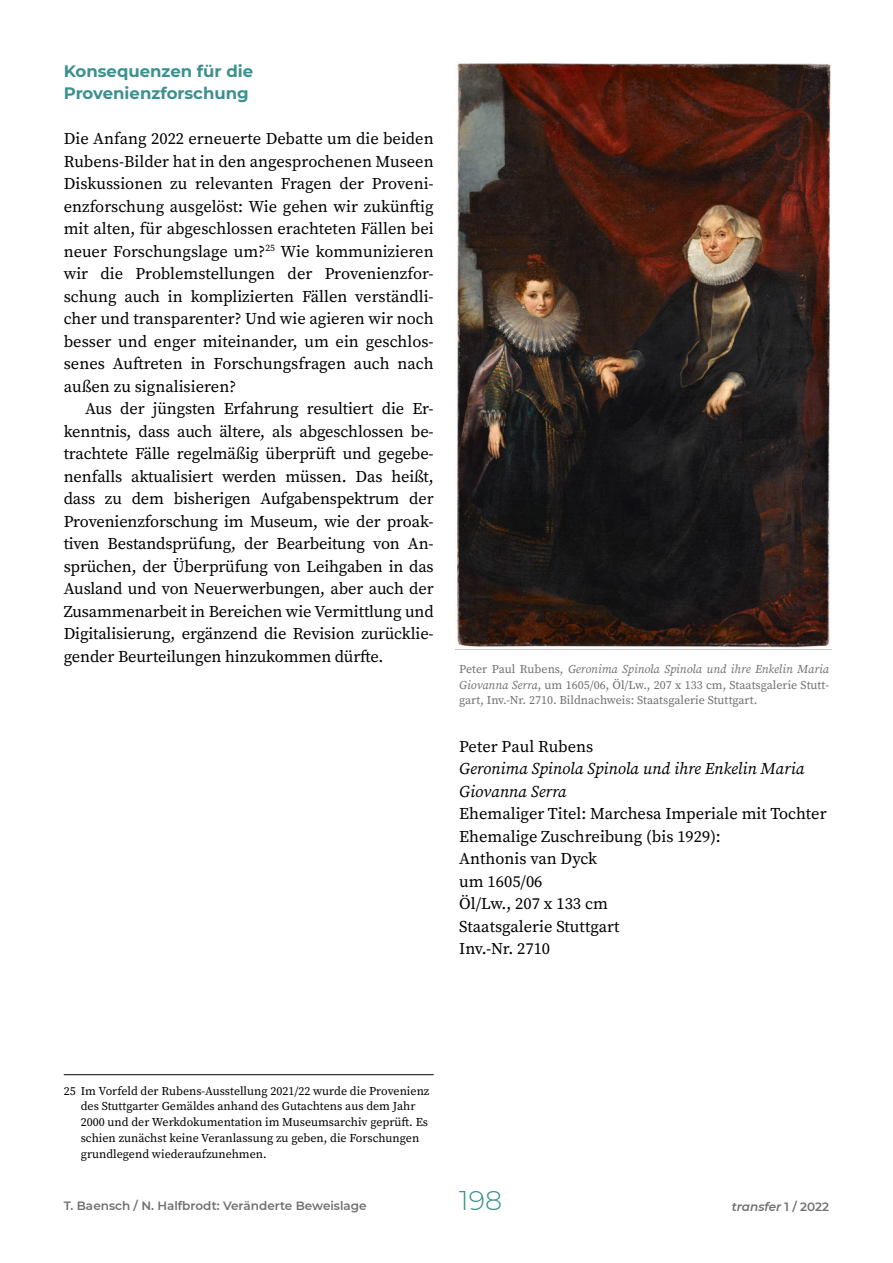
<style>
.page{position:relative;width:893px;height:1263px;background:#fff}
.page>*{position:absolute;margin:0;border:0;box-sizing:border-box;transform-origin:0 0}
.t1{font:300 27px "Montserrat";color:#3c908d}
.t2{font:16.5px/22.5px "Source Serif Variable";color:#000;text-align:justify}
.t3{font:italic 16.5px/22.5px "Source Serif Variable";color:#000}
.t4{font:700 16.5px/22.5px "Montserrat";color:#3c908d}
.t5{font:12px/15.8px "Source Serif Variable";color:#000}
.t6{font:12px/15.8px "Source Serif Variable";color:#70706f;text-align:justify}
.t7{font:600 12px "Montserrat";color:#70706f}
.t8{font:italic 600 12px "Montserrat";color:#70706f}
.s1{font-style:italic}
.s2{font-style:normal}
</style>
<div class="page">
<hr style="left:64px;top:1074px;width:370px;height:1px;background:#000">
<img style="left:456px;top:63px;width:375px;height:587px">
<p class="t4" style="left:64px;top:59px;width:191px">Konsequenzen für die<br>Provenienzforschung</p>
<p class="t2" style="left:64px;top:127px;width:371px">Die Anfang 2022 erneuerte Debatte um die beiden Rubens-Bilder hat in den angesprochenen Museen Diskussionen zu relevanten Fragen der Proveni&shy;enzforschung ausgelöst: Wie gehen wir zukünftig mit alten, für abgeschlossen erachteten Fällen bei neuer Forschungslage um?<sup>25</sup> Wie kommunizieren wir die Problemstellungen der Provenienzfor&shy;schung auch in komplizierten Fällen verständli&shy;cher und transparenter? Und wie agieren wir noch besser und enger miteinander, um ein geschlos&shy;senes Auftreten in Forschungsfragen auch nach außen zu signalisieren?</p>
<p class="t2" style="left:64px;top:397px;width:371px;text-indent:21px">Aus der jüngsten Erfahrung resultiert die Er&shy;kenntnis, dass auch ältere, als abgeschlossen be&shy;trachtete Fälle regelmäßig überprüft und gegebe&shy;nenfalls aktualisiert werden müssen. Das heißt, dass zu dem bisherigen Aufgabenspektrum der Provenienzforschung im Museum, wie der proak&shy;tiven Bestandsprüfung, der Bearbeitung von An&shy;sprüchen, der Überprüfung von Leihgaben in das Ausland und von Neuerwerbungen, aber auch der Zusammenarbeit in Bereichen wie Vermittlung und Digitalisierung, ergänzend die Revision zurücklie&shy;gender Beurteilungen hinzukommen dürfte.</p>
<p class="t6" style="left:459px;top:661px;width:371px">Peter Paul Rubens, <span class="s1">Geronima Spinola Spinola und ihre Enkelin Maria Giovanna Serra</span>, um 1605/06, Öl/Lw., 207 x 133 cm, Staatsgalerie Stutt&shy;gart, Inv.-Nr. 2710. Bildnachweis: Staatsgalerie Stuttgart.</p>
<p class="t2" style="left:459px;top:735px;width:136px">Peter Paul Rubens</p>
<p class="t3" style="left:459px;top:757px;width:347px">Geronima Spinola Spinola und ihre Enkelin Maria<br>Giovanna Serra</p>
<p class="t2" style="left:459px;top:802px;width:369px;text-align:left">Ehemaliger Titel: Marchesa Imperiale mit Tochter<br>Ehemalige Zuschreibung (bis 1929):<br>Anthonis van Dyck<br>um 1605/06<br>Öl/Lw., 207 x 133 cm<br>Staatsgalerie Stuttgart<br>Inv.-Nr. 2710</p>
<p class="t5" style="left:81px;top:1083px;width:350px;text-indent:-17px">25 Im Vorfeld der Rubens-Ausstellung 2021/22 wurde die Provenienz des Stuttgarter Gemäldes anhand des Gutachtens aus dem Jahr 2000 und der Werkdokumentation im Museumsarchiv geprüft. Es schien zunächst keine Veranlassung zu geben, die Forschungen grundlegend wiederaufzunehmen.</p>
<p class="t7" style="left:64px;top:1197px;width:304px">T. Baensch / N. Halfbrodt: Veränderte Beweislage</p>
<h1 class="t1" style="left:459px;top:1182px;width:44px">198</h1>
<p class="t8" style="left:732px;top:1198px;width:99px">transfer <span class="s2">1 / 2022</span></p>
</div>
